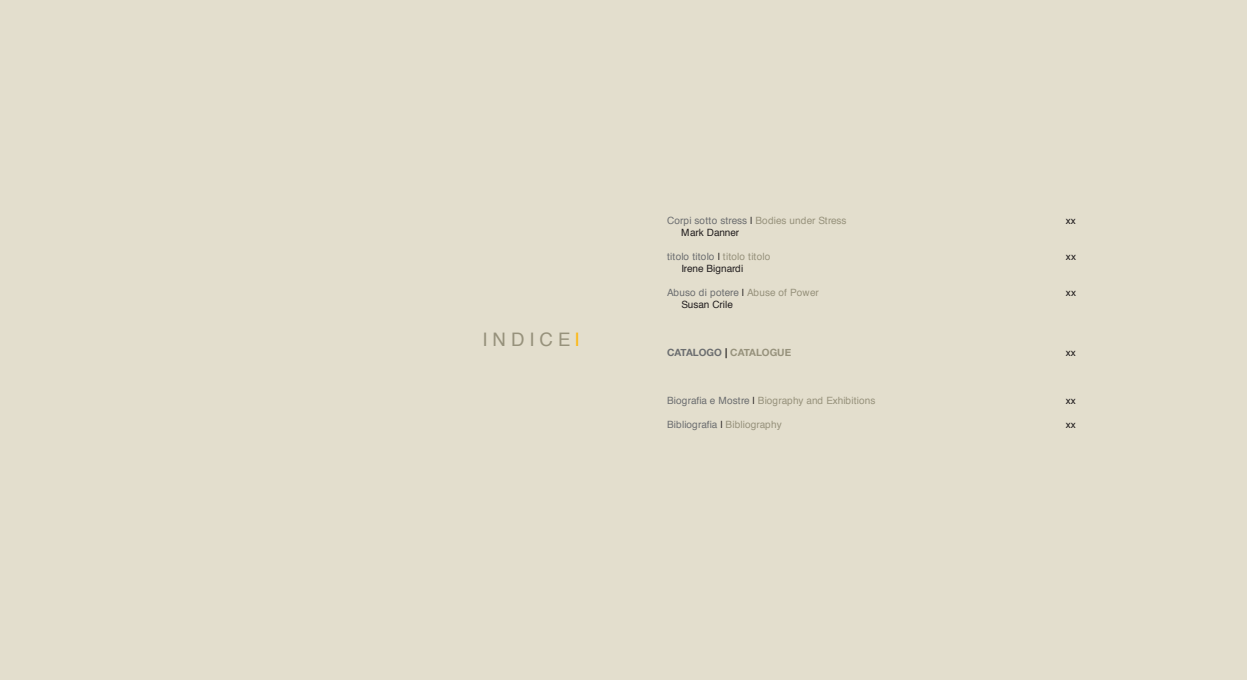
<style>
.page{position:relative;width:1247px;height:680px;background:#e3decd}
.page>*{position:absolute;margin:0;border:0;box-sizing:border-box;transform-origin:0 0}
.t1{font:18.6px "Helvetica";letter-spacing:.26em;color:#97927c}
.t2{font:10px "Helvetica";color:#97927c}
.t3{font:10px "Helvetica";color:#6c6e70}
.t4{font:10px "Helvetica";color:#231f20}
.t5{font:10px "Helvetica";letter-spacing:.02em;color:#6c6e70}
.t6{font:700 10px "Helvetica Neue";color:#97927c}
.s1{color:#fdb813}
.s2{color:#6c6e70}
.s3{color:#231f20}
.s4{color:#97927c}
</style>
<div class="page">
<h1 class="t1" style="left:483px;top:331px;width:99px">INDICE<span class="s1">I</span></h1>
<p class="t2" style="left:667px;top:216px;width:181px"><span class="s2">Corpi sotto stress</span> <span class="s3">|</span> Bodies under Stress</p>
<p class="t4" style="left:1066px;top:216px;width:12px">xx</p>
<p class="t4" style="left:681px;top:228px;width:59px">Mark Danner</p>
<p class="t5" style="left:667px;top:252px;width:105px">titolo titolo <span class="s3">|</span> <span class="s4">titolo titolo</span></p>
<p class="t4" style="left:1066px;top:252px;width:12px">xx</p>
<p class="t4" style="left:681px;top:264px;width:64px">Irene Bignardi</p>
<p class="t3" style="left:667px;top:288px;width:153px">Abuso di potere <span class="s3">|</span> <span class="s4">Abuse of Power</span></p>
<p class="t4" style="left:1066px;top:288px;width:12px">xx</p>
<p class="t4" style="left:681px;top:300px;width:53px">Susan Crile</p>
<p class="t6" style="left:667px;top:346px;width:126px"><span class="s2">CATALOGO</span> <span class="s3">|</span> CATALOGUE</p>
<p class="t4" style="left:1066px;top:348px;width:12px">xx</p>
<p class="t2" style="left:667px;top:396px;width:210px"><span class="s2">Biografia e Mostre</span> <span class="s3">|</span> Biography and Exhibitions</p>
<p class="t4" style="left:1066px;top:396px;width:12px">xx</p>
<p class="t3" style="left:667px;top:420px;width:116px">Bibliografia <span class="s3">|</span> <span class="s4">Bibliography</span></p>
<p class="t4" style="left:1066px;top:420px;width:12px">xx</p>
</div>
